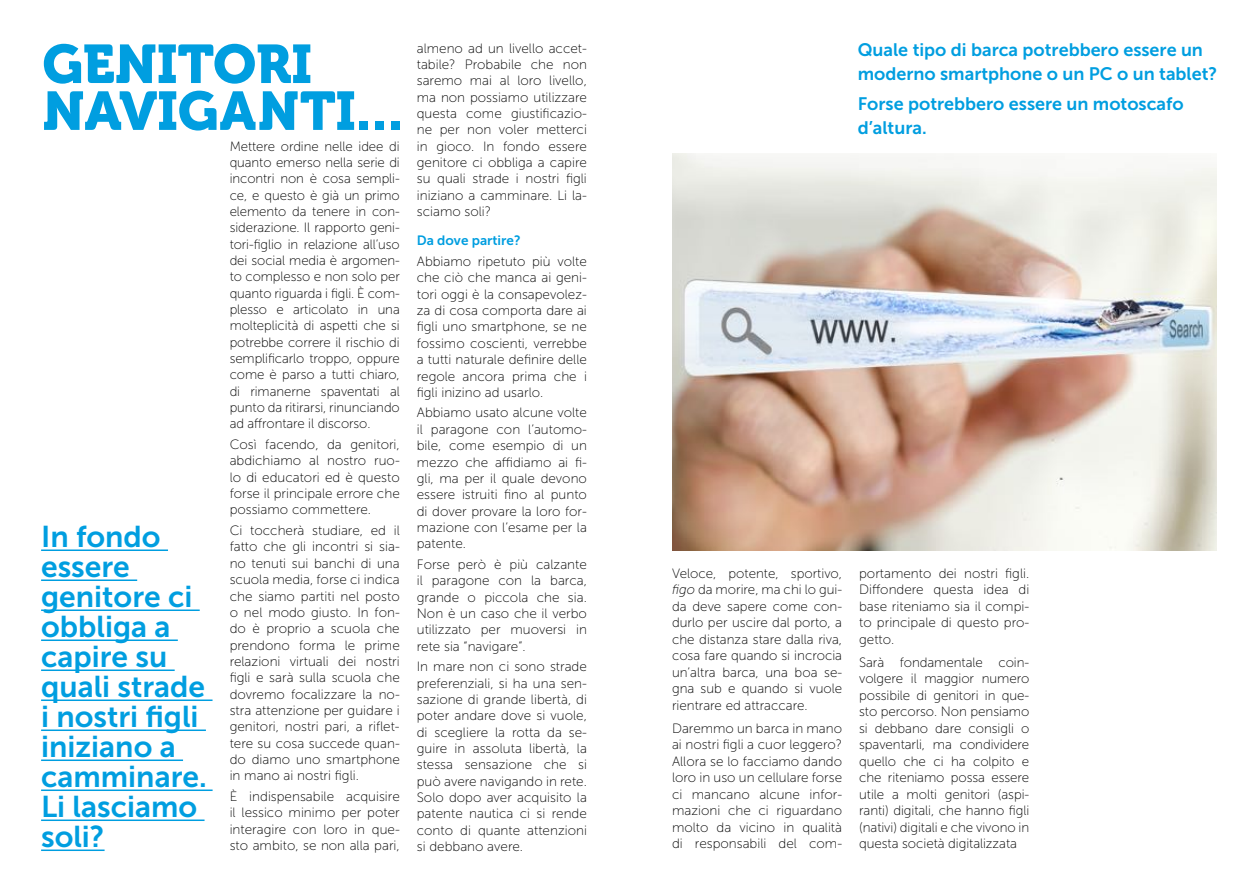
<style>
.page{position:relative;width:1259px;height:893px;background:#fff}
.page>*{position:absolute;margin:0;border:0;box-sizing:border-box;transform-origin:0 0}
.t1{font:54px/47px "Museo 900";color:#009ee0}
.t2{font:30px/30px "Museo Sans 700";color:#009ee0}
.t3{font:18px/24px "Museo Sans 700";color:#009ee0}
.t4{font:13.5px/16.4px "Museo Sans 100";color:#000;text-align:justify}
.t5{font:13.5px "Museo Sans 700";color:#009ee0}
.s1{font-style:italic}
</style>
<div class="page">
<img style="left:672px;top:153px;width:544px;height:398px">
<hr style="left:41px;top:549px;width:127px;height:2px;background:#009ee0">
<hr style="left:41px;top:579px;width:96px;height:2px;background:#009ee0">
<hr style="left:41px;top:609px;width:159px;height:2px;background:#009ee0">
<hr style="left:41px;top:639px;width:137px;height:2px;background:#009ee0">
<hr style="left:41px;top:669px;width:134px;height:2px;background:#009ee0">
<hr style="left:41px;top:699px;width:171px;height:2px;background:#009ee0">
<hr style="left:41px;top:729px;width:165px;height:2px;background:#009ee0">
<hr style="left:41px;top:759px;width:142px;height:2px;background:#009ee0">
<hr style="left:41px;top:789px;width:172px;height:2px;background:#009ee0">
<hr style="left:41px;top:819px;width:163px;height:2px;background:#009ee0">
<hr style="left:41px;top:849px;width:64px;height:2px;background:#009ee0">
<h1 class="t1" style="left:43px;top:41px;width:362px">GENITORI<br>NAVIGANTI...</h1>
<h3 class="t3" style="left:857px;top:38px;width:361px">Quale tipo di barca potrebbero essere un moderno smartphone o un PC o un tablet?</h3>
<p class="t4" style="left:417px;top:40px;width:172px">almeno ad un livello accet&shy;tabile? Probabile che non saremo mai al loro livello, ma non possiamo utilizzare questa come giustificazio&shy;ne per non voler metterci in gioco. In fondo essere genitore ci obbliga a capire su quali strade i nostri figli iniziano a camminare. Li la&shy;sciamo soli?</p>
<p class="t5" style="left:417px;top:233px;width:105px">Da dove partire?</p>
<p class="t4" style="left:417px;top:253px;width:172px">Abbiamo ripetuto più volte che ciò che manca ai geni&shy;tori oggi è la consapevolez&shy;za di cosa comporta dare ai figli uno smartphone, se ne fossimo coscienti, verrebbe a tutti naturale definire delle regole ancora prima che i figli inizino ad usarlo.</p>
<p class="t4" style="left:417px;top:405px;width:172px">Abbiamo usato alcune volte il paragone con l’automo&shy;bile, come esempio di un mezzo che affidiamo ai fi&shy;gli, ma per il quale devono essere istruiti fino al punto di dover provare la loro for&shy;mazione con l’esame per la patente.</p>
<p class="t4" style="left:417px;top:556px;width:172px">Forse però è più calzante il paragone con la barca, grande o piccola che sia.<br>Non è un caso che il verbo utilizzato per muoversi in rete sia “navigare”.</p>
<p class="t4" style="left:417px;top:659px;width:172px">In mare non ci sono strade preferenziali, si ha una sen&shy;sazione di grande libertà, di poter andare dove si vuole, di scegliere la rotta da se&shy;guire in assoluta libertà, la stessa sensazione che si può avere navigando in rete.<br>Solo dopo aver acquisito la patente nautica ci si rende conto di quante attenzioni si debbano avere.</p>
<h3 class="t3" style="left:857px;top:92px;width:327px">Forse potrebbero essere un motoscafo d’altura.</h3>
<p class="t4" style="left:230px;top:138px;width:172px">Mettere ordine nelle idee di quanto emerso nella serie di incontri non è cosa sempli&shy;ce, e questo è già un primo elemento da tenere in con&shy;siderazione. Il rapporto geni&shy;tori-figlio in relazione all’uso dei social media è argomen&shy;to complesso e non solo per quanto riguarda i figli. È com&shy;plesso e articolato in una molteplicità di aspetti che si potrebbe correre il rischio di semplificarlo troppo, oppure come è parso a tutti chiaro, di rimanerne spaventati al punto da ritirarsi, rinunciando ad affrontare il discorso.</p>
<p class="t4" style="left:230px;top:436px;width:172px">Così facendo, da genitori, abdichiamo al nostro ruo&shy;lo di educatori ed è questo forse il principale errore che possiamo commettere.</p>
<p class="t4" style="left:230px;top:522px;width:172px">Ci toccherà studiare, ed il fatto che gli incontri si sia&shy;no tenuti sui banchi di una scuola media, forse ci indica che siamo partiti nel posto o nel modo giusto. In fon&shy;do è proprio a scuola che prendono forma le prime relazioni virtuali dei nostri figli e sarà sulla scuola che dovremo focalizzare la no&shy;stra attenzione per guidare i genitori, nostri pari, a riflet&shy;tere su cosa succede quan&shy;do diamo uno smartphone in mano ai nostri figli.</p>
<p class="t4" style="left:230px;top:788px;width:172px">È indispensabile acquisire il lessico minimo per poter interagire con loro in que&shy;sto ambito, se non alla pari,</p>
<h2 class="t2" style="left:41px;top:522px;width:167px">In fondo essere genitore ci obbliga a capire su quali strade i nostri figli iniziano a camminare.<br>Li lasciamo soli?</h2>
<p class="t4" style="left:859px;top:565px;width:172px">portamento dei nostri figli.<br>Diffondere questa idea di base riteniamo sia il compi&shy;to principale di questo pro&shy;getto.</p>
<p class="t4" style="left:859px;top:654px;width:172px">Sarà fondamentale coin&shy;volgere il maggior numero possibile di genitori in que&shy;sto percorso. Non pensiamo si debbano dare consigli o spaventarli, ma condividere quello che ci ha colpito e che riteniamo possa essere utile a molti genitori (aspi&shy;ranti) digitali, che hanno figli (nativi) digitali e che vivono in questa società digitalizzata</p>
<p class="t4" style="left:672px;top:565px;width:172px">Veloce, potente, sportivo, <span class="s1">figo</span> da morire, ma chi lo gui&shy;da deve sapere come con&shy;durlo per uscire dal porto, a che distanza stare dalla riva, cosa fare quando si incrocia un’altra barca, una boa se&shy;gna sub e quando si vuole rientrare ed attraccare.</p>
<p class="t4" style="left:672px;top:720px;width:172px">Daremmo un barca in mano ai nostri figli a cuor leggero?<br>Allora se lo facciamo dando loro in uso un cellulare forse ci mancano alcune infor&shy;mazioni che ci riguardano molto da vicino in qualità di responsabili del com-</p>
</div>
